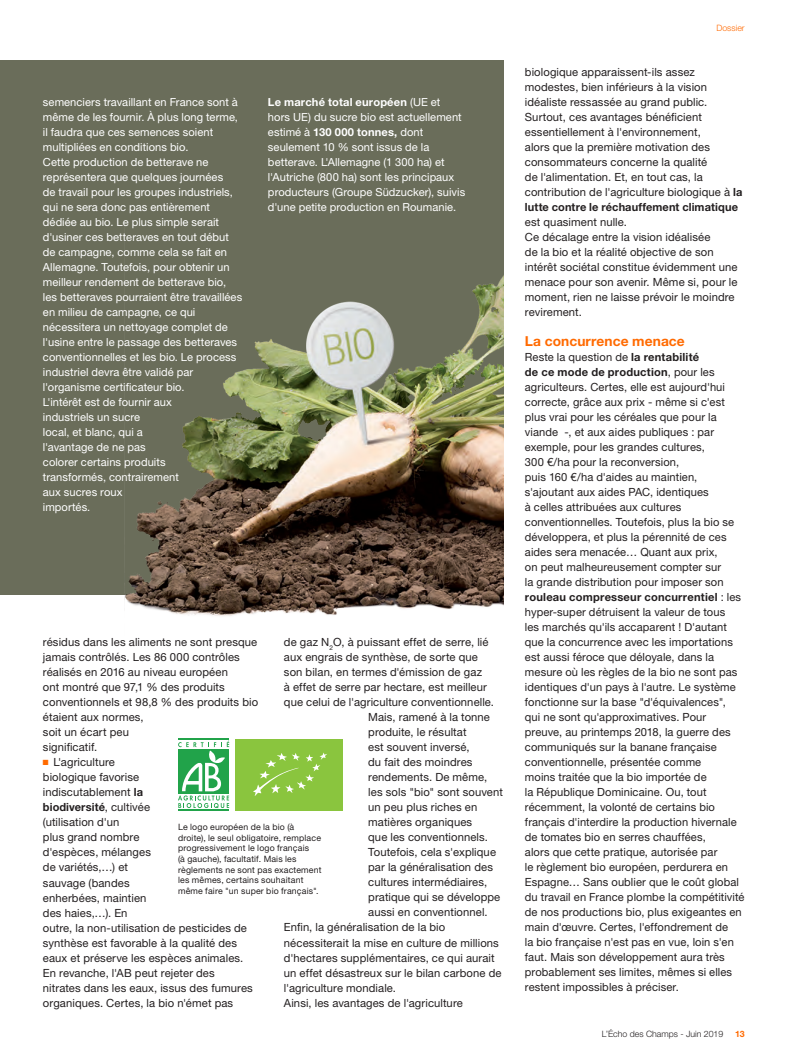
<style>
.page{position:relative;width:796px;height:1060px;background:#fff}
.page>*{position:absolute;margin:0;border:0;box-sizing:border-box;transform-origin:0 0}
.t1{font:700 13.75px "Helvetica Neue LT Std";letter-spacing:.005em;color:#ff6a00}
.t2{font:11.25px/15px "Helvetica Neue LT Std";letter-spacing:.01em;color:#231f20}
.t3{font:11.12px/15px "Helvetica Neue LT Std";letter-spacing:.005em;color:#fff}
.t4{font:8.75px/10.6px "Helvetica Neue LT Std";letter-spacing:.02em;color:#231f20}
.t5{font:300 8.75px "Helvetica Neue LT Std";color:#231f20}
.t6{font:300 8.75px "Helvetica Neue LT Std";color:#ff6a00}
.t7{font:700 8.75px "Helvetica Neue LT Std";color:#ff6a00}
.s1{font-weight:700}
.s2{color:#ff6a00}
</style>
<div class="page">
<div style="left:0;top:61px;width:504px;height:534px;background:#6a6d5a"></div>
<hr style="left:178px;top:809px;width:51px;height:1px;background:#21a34a">
<hr style="left:178px;top:738px;width:51px;height:1px;background:#21a34a">
<svg style="left:178px;top:740px;width:51px;height:67px"></svg>
<div style="left:235px;top:738px;width:108px;height:72px;background:#8ac53e"></div>
<svg style="left:253px;top:752px;width:74px;height:43px"></svg>
<img style="left:124px;top:275px;width:380px;height:341px">
<p class="t3" style="left:43px;top:94px;width:201px">semenciers travaillant en France sont à même de les fournir. À plus long terme, il faudra que ces semences soient multipliées en conditions bio.<br>Cette production de betterave ne représentera que quelques journées<br>de travail pour les groupes industriels, qui ne sera donc pas entièrement dédiée au bio. Le plus simple serait d'usiner ces betteraves en tout début de campagne, comme cela se fait en<br>Allemagne. Toutefois, pour obtenir un meilleur rendement de betterave bio, les betteraves pourraient être travaillées en milieu de campagne, ce qui nécessitera un nettoyage complet de l'usine entre le passage des betteraves conventionnelles et les bio. Le process industriel devra être validé par l'organisme certificateur bio.<br>L'intérêt est de fournir aux<br>industriels un sucre<br>local, et blanc, qui a<br>l'avantage de ne pas<br>colorer certains produits<br>transformés, contrairement<br>aux sucres roux<br>importés.</p>
<p class="t3" style="left:268px;top:94px;width:199px"><span class="s1">Le marché total européen</span> (UE et hors UE) du sucre bio est actuellement estimé à <span class="s1">130 000 tonnes,</span> dont seulement 10 % sont issus de la betterave. L'Allemagne (1 300 ha) et l'Autriche (800 ha) sont les principaux producteurs (Groupe Südzucker), suivis d'une petite production en Roumanie.</p>
<p class="t2" style="left:43px;top:634px;width:217px">résidus dans les aliments ne sont presque jamais contrôlés. Les 86 000 contrôles réalisés en 2016 au niveau européen<br>ont montré que 97,1 % des produits conventionnels et 98,8 % des produits bio étaient aux normes,<br>soit un écart peu<br>significatif.</p>
<p class="t2" style="left:43px;top:754px;width:211px"><span class="s2">■</span> L'agriculture<br>biologique favorise<br>indiscutablement <span class="s1">la<br>biodiversité</span>, cultivée<br>(utilisation d'un<br>plus grand nombre<br>d'espèces, mélanges<br>de variétés,…) et<br>sauvage (bandes<br>enherbées, maintien<br>des haies,…). En<br>outre, la non‑utilisation de pesticides de synthèse est favorable à la qualité des eaux et préserve les espèces animales.<br>En revanche, l'AB peut rejeter des nitrates dans les eaux, issus des fumures organiques. Certes, la bio n'émet pas</p>
<p class="t2" style="left:284px;top:634px;width:206px">de gaz N<sub>2</sub>O, à puissant effet de serre, lié</p>
<p class="t2" style="left:284px;top:649px;width:196px">aux engrais de synthèse, de sorte que</p>
<p class="t2" style="left:284px;top:664px;width:200px">son bilan, en termes d'émission de gaz</p>
<p class="t2" style="left:284px;top:679px;width:204px">à effet de serre par hectare, est meilleur</p>
<p class="t2" style="left:284px;top:694px;width:212px">que celui de l'agriculture conventionnelle.</p>
<p class="t2" style="left:368px;top:709px;width:123px">Mais, ramené à la tonne</p>
<p class="t2" style="left:368px;top:724px;width:100px">produite, le résultat</p>
<p class="t2" style="left:368px;top:739px;width:103px">est souvent inversé,</p>
<p class="t2" style="left:368px;top:754px;width:106px">du fait des moindres</p>
<p class="t2" style="left:368px;top:769px;width:121px">rendements. De même,</p>
<p class="t2" style="left:368px;top:784px;width:136px">les sols "bio" sont souvent</p>
<p class="t2" style="left:368px;top:799px;width:111px">un peu plus riches en</p>
<p class="t2" style="left:368px;top:814px;width:106px">matières organiques</p>
<p class="t2" style="left:368px;top:829px;width:121px">que les conventionnels.</p>
<p class="t2" style="left:368px;top:844px;width:129px">Toutefois, cela s'explique</p>
<p class="t2" style="left:368px;top:859px;width:126px">par la généralisation des</p>
<p class="t2" style="left:368px;top:874px;width:121px">cultures intermédiaires,</p>
<p class="t2" style="left:368px;top:889px;width:134px">pratique qui se développe</p>
<p class="t2" style="left:368px;top:904px;width:121px">aussi en conventionnel.</p>
<p class="t2" style="left:284px;top:919px;width:163px">Enfin, la généralisation de la bio</p>
<p class="t2" style="left:284px;top:934px;width:216px">nécessiterait la mise en culture de millions</p>
<p class="t2" style="left:284px;top:949px;width:212px">d'hectares supplémentaires, ce qui aurait</p>
<p class="t2" style="left:284px;top:964px;width:219px">un effet désastreux sur le bilan carbone de</p>
<p class="t2" style="left:284px;top:979px;width:114px">l'agriculture mondiale.</p>
<p class="t2" style="left:284px;top:994px;width:180px">Ainsi, les avantages de l'agriculture</p>
<p class="t4" style="left:178px;top:821px;width:145px">Le logo européen de la bio (à droite), le seul obligatoire, remplace progressivement le logo français<br>(à gauche), facultatif. Mais les règlements ne sont pas exactement les mêmes, certains souhaitant même faire "un super bio français".</p>
<p class="t6" style="left:716px;top:22px;width:30px">Dossier</p>
<p class="t2" style="left:525px;top:64px;width:219px">biologique apparaissent-ils assez modestes, bien inférieurs à la vision idéaliste ressassée au grand public.<br>Surtout, ces avantages bénéficient essentiellement à l'environnement,<br>alors que la première motivation des consommateurs concerne la qualité<br>de l'alimentation. Et, en tout cas, la contribution de l'agriculture biologique à <span class="s1">la lutte contre le réchauffement climatique</span></p>
<p class="t2" style="left:525px;top:214px;width:214px">est quasiment nulle.<br>Ce décalage entre la vision idéalisée<br>de la bio et la réalité objective de son intérêt sociétal constitue évidemment une menace pour son avenir. Même si, pour le moment, rien ne laisse prévoir le moindre revirement.</p>
<p class="t1" style="left:525px;top:332px;width:161px">La concurrence menace</p>
<p class="t2" style="left:525px;top:349px;width:221px">Reste la question de <span class="s1">la rentabilité<br>de ce mode de production</span>, pour les agriculteurs. Certes, elle est aujourd'hui correcte, grâce aux prix - même si c'est plus vrai pour les céréales que pour la viande -, et aux aides publiques : par exemple, pour les grandes cultures,<br>300 €/ha pour la reconversion,<br>puis 160 €/ha d'aides au maintien, s'ajoutant aux aides PAC, identiques<br>à celles attribuées aux cultures conventionnelles. Toutefois, plus la bio se développera, et plus la pérennité de ces aides sera menacée… Quant aux prix,<br>on peut malheureusement compter sur<br>la grande distribution pour imposer son <span class="s1">rouleau compresseur concurrentiel</span> : les hyper-super détruisent la valeur de tous<br>les marchés qu'ils accaparent ! D'autant que la concurrence avec les importations est aussi féroce que déloyale, dans la mesure où les règles de la bio ne sont pas identiques d'un pays à l'autre. Le système fonctionne sur la base "d'équivalences",<br>qui ne sont qu'approximatives. Pour preuve, au printemps 2018, la guerre des communiqués sur la banane française conventionnelle, présentée comme<br>moins traitée que la bio importée de<br>la République Dominicaine. Ou, tout récemment, la volonté de certains bio français d'interdire la production hivernale de tomates bio en serres chauffées,<br>alors que cette pratique, autorisée par<br>le règlement bio européen, perdurera en Espagne… Sans oublier que le coût global du travail en France plombe la compétitivité de nos productions bio, plus exigeantes en main d'œuvre. Certes, l'effondrement de<br>la bio française n'est pas en vue, loin s'en faut. Mais son développement aura très probablement ses limites, mêmes si elles restent impossibles à préciser.</p>
<p class="t5" style="left:602px;top:1027px;width:123px">L’Écho des Champs - Juin 2019</p>
<p class="t7" style="left:735px;top:1027px;width:11px">13</p>
</div>
